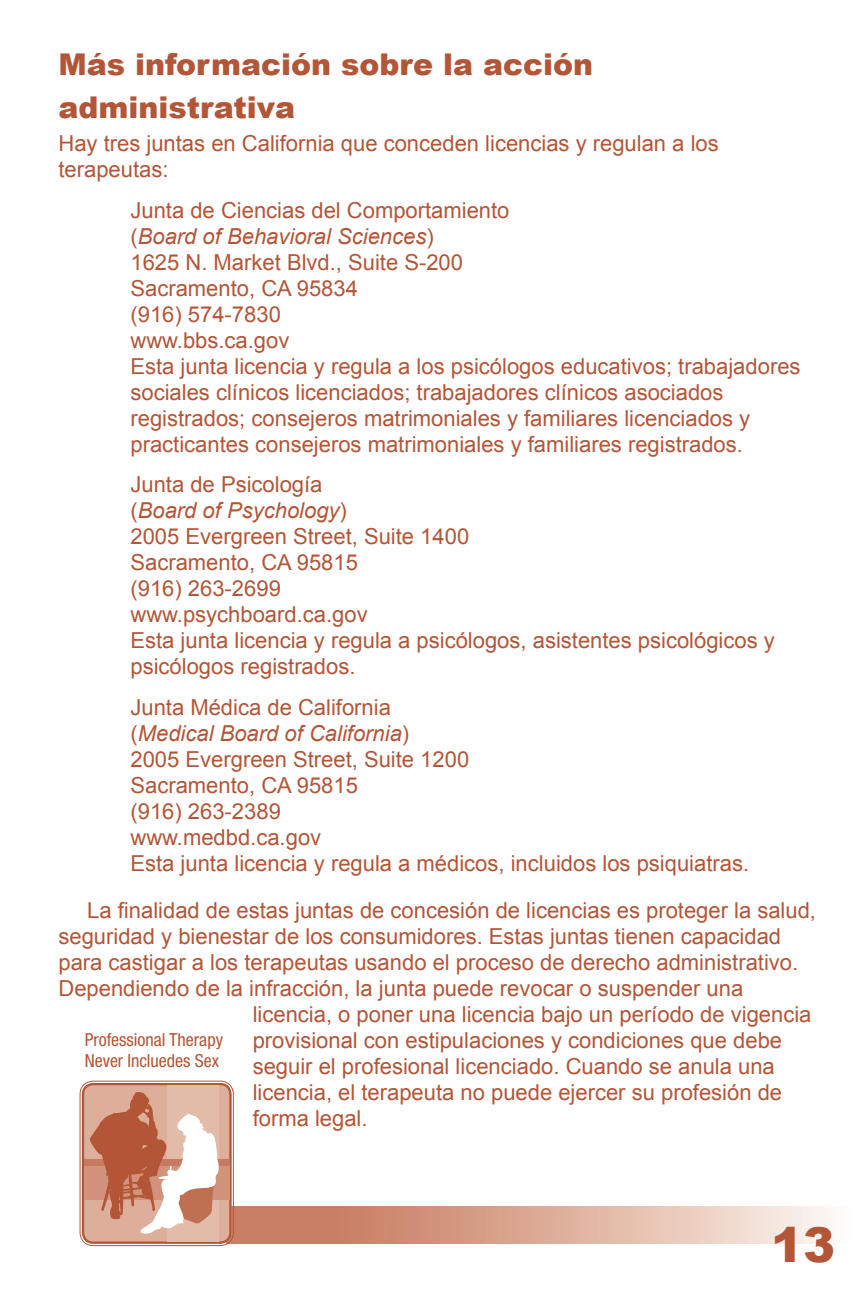
<style>
.page{position:relative;width:864px;height:1296px;background:#fff}
.page>*{position:absolute;margin:0;border:0;box-sizing:border-box;transform-origin:0 0}
.t1{font:900 48px "Arial";color:#b35537}
.Headline{font:900 30px/43.2px "Arial";color:#b35537}
.List{font:22px/26px "Arial";color:#b35537}
.Body_Text{font:22px/26px "Arial";color:#b35537}
.List-2{font:italic 22px "Arial";color:#b35537}
.t2{font:condensed 18px/21.6px "Helvetica Neue LT Std";color:#b35537}
.s1{font-style:normal}
</style>
<div class="page">
<svg style="left:227px;top:1207px;width:602px;height:37px;background:#dcac98"></svg>
<div style="left:82px;top:1083px;width:150px;height:161px;background:#ddae99;border-radius:11px"></div>
<div style="left:80px;top:1081px;width:154px;height:165px;border:1px solid #b35537;border-radius:13px"></div>
<div style="left:82px;top:1083px;width:150px;height:161px;border:2px solid #b35537;border-radius:10px"></div>
<div style="left:167px;top:1085px;width:51px;height:156px;background:#e3bba9"></div>
<div style="left:84px;top:1165px;width:145px;height:35px;background:#d2937a"></div>
<div style="left:84px;top:1159px;width:145px;height:7px;background:#c67b60"></div>
<svg style="left:90px;top:1092px;width:129px;height:142px"></svg>
<p class="Headline" style="left:58px;top:42px;width:536px">Más información sobre la acción administrativa</p>
<p class="Body_Text" style="left:58px;top:131px;width:662px">Hay tres juntas en California que conceden licencias y regulan a los terapeutas:</p>
<p class="List" style="left:130px;top:197px;width:381px">Junta de Ciencias del Comportamiento</p>
<p class="List-2" style="left:130px;top:222px;width:305px"><span class="s1">(</span>Board of Behavioral Sciences<span class="s1">)</span></p>
<p class="List" style="left:130px;top:249px;width:334px">1625 N. Market Blvd., Suite S-200</p>
<p class="List" style="left:130px;top:275px;width:229px">Sacramento, CA 95834</p>
<p class="List" style="left:130px;top:301px;width:152px">(916) 574-7830</p>
<p class="List" style="left:130px;top:327px;width:160px">www.bbs.ca.gov</p>
<p class="List" style="left:130px;top:353px;width:672px">Esta junta licencia y regula a los psicólogos educativos; trabajadores sociales clínicos licenciados; trabajadores clínicos asociados registrados; consejeros matrimoniales y familiares licenciados y practicantes consejeros matrimoniales y familiares registrados.</p>
<p class="List" style="left:130px;top:472px;width:193px">Junta de Psicología</p>
<p class="List-2" style="left:130px;top:496px;width:218px"><span class="s1">(</span>Board of Psychology<span class="s1">)</span></p>
<p class="List" style="left:130px;top:524px;width:340px">2005 Evergreen Street, Suite 1400</p>
<p class="List" style="left:130px;top:550px;width:229px">Sacramento, CA 95815</p>
<p class="List" style="left:130px;top:576px;width:152px">(916) 263-2699</p>
<p class="List" style="left:130px;top:602px;width:239px">www.psychboard.ca.gov</p>
<p class="List" style="left:130px;top:628px;width:646px">Esta junta licencia y regula a psicólogos, asistentes psicológicos y psicólogos registrados.</p>
<p class="List" style="left:130px;top:694px;width:262px">Junta Médica de California</p>
<p class="List-2" style="left:130px;top:719px;width:280px"><span class="s1">(</span>Medical Board of California<span class="s1">)</span></p>
<p class="List" style="left:130px;top:746px;width:340px">2005 Evergreen Street, Suite 1200</p>
<p class="List" style="left:130px;top:772px;width:229px">Sacramento, CA 95815</p>
<p class="List" style="left:130px;top:798px;width:152px">(916) 263-2389</p>
<p class="List" style="left:130px;top:824px;width:192px">www.medbd.ca.gov</p>
<p class="List" style="left:130px;top:850px;width:620px">Esta junta licencia y regula a médicos, incluidos los psiquiatras.</p>
<p class="Body_Text" style="left:87px;top:898px;width:730px">La finalidad de estas juntas de concesión de licencias es proteger la salud,</p>
<p class="Body_Text" style="left:58px;top:924px;width:724px">seguridad y bienestar de los consumidores. Estas juntas tienen capacidad</p>
<p class="Body_Text" style="left:58px;top:950px;width:741px">para castigar a los terapeutas usando el proceso de derecho administrativo.</p>
<p class="Body_Text" style="left:58px;top:976px;width:686px">Dependiendo de la infracción, la junta puede revocar o suspender una</p>
<p class="Body_Text" style="left:253px;top:1002px;width:560px">licencia, o poner una licencia bajo un período de vigencia</p>
<p class="Body_Text" style="left:253px;top:1028px;width:531px">provisional con estipulaciones y condiciones que debe</p>
<p class="Body_Text" style="left:253px;top:1054px;width:524px">seguir el profesional licenciado. Cuando se anula una</p>
<p class="Body_Text" style="left:253px;top:1080px;width:531px">licencia, el terapeuta no puede ejercer su profesión de</p>
<p class="Body_Text" style="left:253px;top:1106px;width:116px">forma legal.</p>
<p class="t2" style="left:85px;top:1028px;width:140px">Professional Therapy<br>Never Incluedes Sex</p>
<h1 class="t1" style="left:771px;top:1210px;width:66px">13</h1>
</div>
